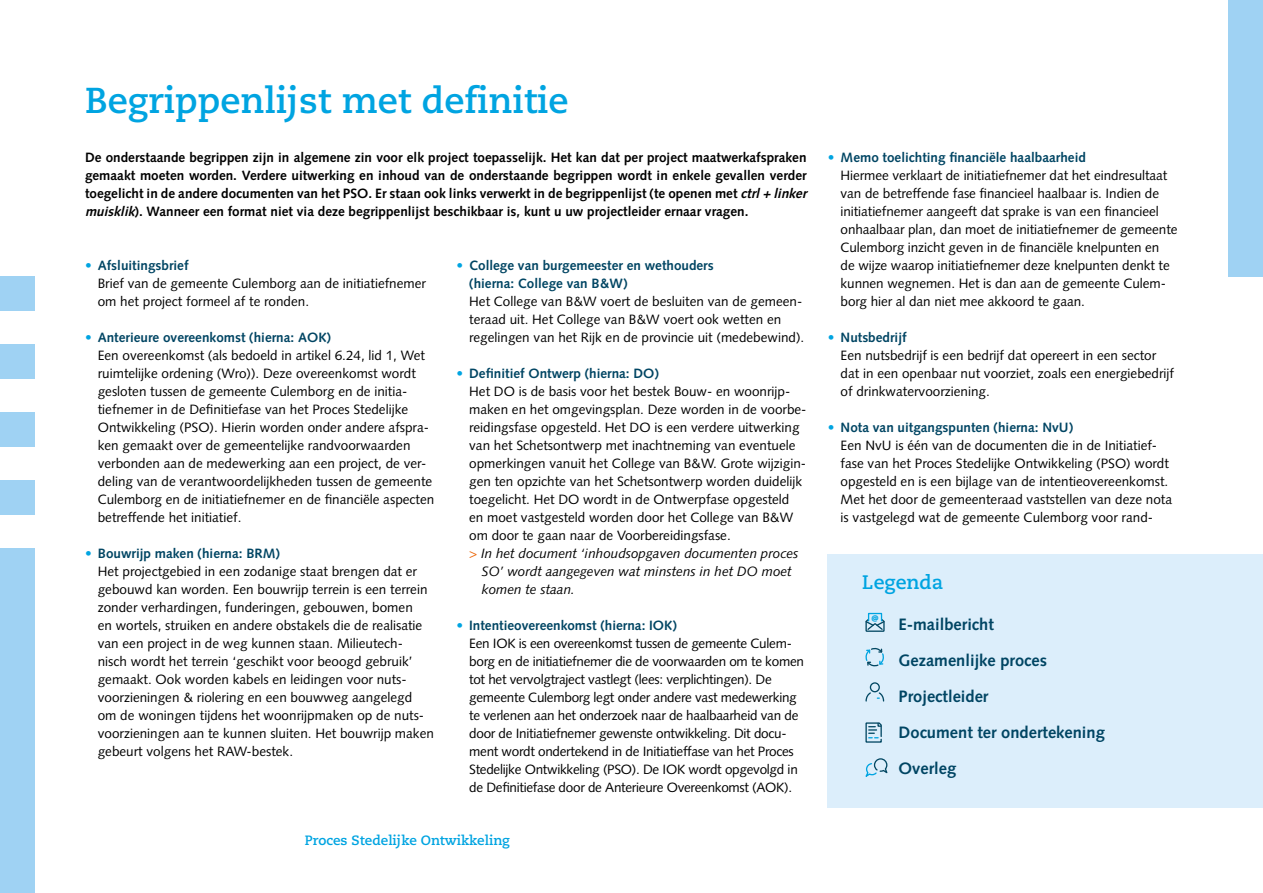
<style>
.page{position:relative;width:1263px;height:893px;background:#fff}
.page>*{position:absolute;margin:0;border:0;box-sizing:border-box;transform-origin:0 0}
.t1{font:700 36px "Caecilia LT Pro 75";color:#00a4e1}
.t2{font:700 19.5px "Caecilia LT Pro 75";color:#00a4e1}
.t3{font:700 16.5px/36px "Syntax LT Std";color:#004563}
.t4{font:13.5px/18px "Syntax LT Std";color:#000}
.t5{font:13.5px/18px "Syntax LT Std";letter-spacing:-.02em;color:#000}
.t6{font:700 13.5px/18px "Syntax LT Std";color:#000}
.t7{font:italic 13.5px "Syntax LT Std";color:#000}
.t8{font:700 13.5px/18px "Syntax LT Std";color:#004563}
.t9{font:700 13.5px "Caecilia LT Pro 75";color:#00a4e1}
.t10{font:800 7.95px "Open Sans";color:#00a4e1}
.s1{font-style:italic}
.s2{color:#00a4e1}
.s3{font-weight:700;color:#004563}
.s4{font-weight:400;color:#00a4e1}
.s5{font-style:normal;color:#ec6608}
</style>
<div class="page">
<div style="left:1229px;top:0;width:34px;height:276px;background:#9fd2f3"></div>
<div style="left:0;top:276px;width:34px;height:34px;background:#9fd2f3"></div>
<div style="left:0;top:344px;width:34px;height:34px;background:#9fd2f3"></div>
<div style="left:0;top:412px;width:34px;height:34px;background:#9fd2f3"></div>
<div style="left:0;top:480px;width:34px;height:34px;background:#9fd2f3"></div>
<div style="left:0;top:549px;width:34px;height:344px;background:#9fd2f3"></div>
<div style="left:828px;top:554px;width:435px;height:253px;background:#dceefb"></div>
<div style="left:865px;top:620px;width:20px;height:12px;border:1px solid #bfbfbf"></div>
<svg style="left:865px;top:620px;width:20px;height:11px"></svg>
<div style="left:868px;top:613px;width:14px;height:8px;border:1px solid #00a4e1"></div>
<svg style="left:865px;top:647px;width:19px;height:19px"></svg>
<div style="left:870px;top:682px;width:10px;height:10px;border:1px solid #bfbfbf;border-radius:50%"></div>
<svg style="left:865px;top:691px;width:20px;height:11px"></svg>
<svg style="left:865px;top:722px;width:17px;height:21px"></svg>
<svg style="left:865px;top:758px;width:23px;height:19px"></svg>
<h1 class="t1" style="left:85px;top:76px;width:485px">Begrippenlijst met definitie</h1>
<p class="t6" style="left:85px;top:148px;width:726px">De onderstaande begrippen zijn in algemene zin voor elk project toepasselijk. Het kan dat per project maatwerkafspraken gemaakt moeten worden. Verdere uitwerking en inhoud van de onderstaande begrippen wordt in enkele gevallen verder toegelicht in de andere documenten van het PSO. Er staan ook links verwerkt in de begrippenlijst (te openen met <span class="s1">ctrl+ linker muisklik</span>). Wanneer een format niet via deze begrippenlijst beschikbaar is, kunt u uw projectleider ernaar vragen.</p>
<p class="t4" style="left:98px;top:256px;width:330px;text-indent:-13px"><span class="s2">•</span> <span class="s3">Afsluitingsbrief<br></span>Brief van de gemeente Culemborg aan de initiatiefnemer om het project formeel af te ronden.</p>
<p class="t4" style="left:98px;top:328px;width:338px;text-indent:-13px"><span class="s2">•</span> <span class="s3">Anterieure overeenkomst (hierna: AOK)<br></span>Een overeenkomst (als bedoeld in artikel 6.24, lid 1, Wet ruimtelijke ordening (Wro)). Deze overeenkomst wordt gesloten tussen de gemeente Culemborg en de initia&shy;tiefnemer in de Definitiefase van het Proces Stedelijke Ontwikkeling (PSO). Hierin worden onder andere afspra&shy;ken gemaakt over de gemeentelijke randvoorwaarden verbonden aan de medewerking aan een project, de ver&shy;deling van de verantwoordelijkheden tussen de gemeente Culemborg en de initiatiefnemer en de financiële aspecten betreffende het initiatief.</p>
<p class="t4" style="left:98px;top:544px;width:338px;text-indent:-13px"><span class="s2">•</span> <span class="s3">Bouwrijp maken (hierna: BRM)<br></span>Het projectgebied in een zodanige staat brengen dat er gebouwd kan worden. Een bouwrijp terrein is een terrein zonder verhardingen, funderingen, gebouwen, bomen<br>en wortels, struiken en andere obstakels die de realisatie van een project in de weg kunnen staan. Milieutech&shy;nisch wordt het terrein ‘geschikt voor beoogd gebruik’ gemaakt. Ook worden kabels en leidingen voor nuts&shy;voorzieningen &amp; riolering en een bouwweg aangelegd om de woningen tijdens het woonrijpmaken op de nuts&shy;voorzieningen aan te kunnen sluiten. Het bouwrijp maken gebeurt volgens het RAW-bestek.</p>
<p class="t8" style="left:469px;top:256px;width:246px;text-indent:-13px"><span class="s4">•</span> College van burgemeester en wethouders (hierna: College van B&amp;W)</p>
<p class="t4" style="left:469px;top:292px;width:337px">Het College van B&amp;W voert de besluiten van de gemeen&shy;teraad uit. Het College van B&amp;W voert ook wetten en regelingen van het Rijk en de provincie uit (medebewind).</p>
<p class="t8" style="left:456px;top:364px;width:204px"><span class="s4">•</span> Definitief Ontwerp (hierna: DO)</p>
<p class="t4" style="left:469px;top:382px;width:323px">Het DO is de basis voor het bestek Bouw- en woonrijp-</p>
<p class="t4" style="left:469px;top:400px;width:339px">maken en het omgevingsplan. Deze worden in de voorbe-</p>
<p class="t4" style="left:469px;top:418px;width:332px">reidingsfase opgesteld. Het DO is een verdere uitwerking</p>
<p class="t4" style="left:469px;top:436px;width:328px">van het Schetsontwerp met inachtneming van eventuele</p>
<p class="t4" style="left:469px;top:454px;width:338px">opmerkingen vanuit het College van B&amp;W. Grote wijzigin-</p>
<p class="t4" style="left:469px;top:472px;width:334px">gen ten opzichte van het Schetsontwerp worden duidelijk</p>
<p class="t4" style="left:469px;top:490px;width:322px">toegelicht. Het DO wordt in de Ontwerpfase opgesteld</p>
<p class="t4" style="left:469px;top:508px;width:325px">en moet vastgesteld worden door het College van B&amp;W</p>
<p class="t4" style="left:469px;top:526px;width:263px">om door te gaan naar de Voorbereidingsfase.</p>
<p class="t7" style="left:469px;top:545px;width:331px"><span class="s5">&gt;</span> In het document ‘inhoudsopgaven documenten proces</p>
<p class="t7" style="left:482px;top:563px;width:311px">SO’ wordt aangegeven wat minstens in het DO moet</p>
<p class="t7" style="left:482px;top:581px;width:95px">komen te staan.</p>
<p class="t5" style="left:469px;top:616px;width:336px;text-indent:-13px"><span class="s2">•</span> <span class="s3">Intentieovereenkomst (hierna: IOK)<br></span>Een IOK is een overeenkomst tussen de gemeente Culem&shy;borg en de initiatiefnemer die de voorwaarden om te komen tot het vervolgtraject vastlegt (lees: verplichtingen). De gemeente Culemborg legt onder andere vast medewerking te verlenen aan het onderzoek naar de haalbaarheid van de door de Initiatiefnemer gewenste ontwikkeling. Dit docu&shy;ment wordt ondertekend in de Initiatieffase van het Proces Stedelijke Ontwikkeling (PSO). De IOK wordt opgevolgd in de Definitiefase door de Anterieure Overeenkomst (AOK).</p>
<p class="t9" style="left:305px;top:831px;width:207px">Proces Stedelijke Ontwikkeling</p>
<p class="t4" style="left:840px;top:148px;width:338px;text-indent:-13px"><span class="s2">•</span> <span class="s3">Memo toelichting financiële haalbaarheid<br></span>Hiermee verklaart de initiatiefnemer dat het eindresultaat van de betreffende fase financieel haalbaar is. Indien de initiatiefnemer aangeeft dat sprake is van een financieel onhaalbaar plan, dan moet de initiatiefnemer de gemeente Culemborg inzicht geven in de financiële knelpunten en<br>de wijze waarop initiatiefnemer deze knelpunten denkt te kunnen wegnemen. Het is dan aan de gemeente Culem&shy;borg hier al dan niet mee akkoord te gaan.</p>
<p class="t4" style="left:840px;top:328px;width:335px;text-indent:-13px"><span class="s2">•</span> <span class="s3">Nutsbedrijf<br></span>Een nutsbedrijf is een bedrijf dat opereert in een sector dat in een openbaar nut voorziet, zoals een energiebedrijf of drinkwatervoorziening.</p>
<p class="t4" style="left:840px;top:418px;width:333px;text-indent:-13px"><span class="s2">•</span> <span class="s3">Nota van uitgangspunten (hierna: NvU)<br></span>Een NvU is één van de documenten die in de Initiatief&shy;fase van het Proces Stedelijke Ontwikkeling (PSO) wordt opgesteld en is een bijlage van de intentieovereenkomst.<br>Met het door de gemeenteraad vaststellen van deze nota is vastgelegd wat de gemeente Culemborg voor rand-</p>
<h2 class="t2" style="left:862px;top:569px;width:83px">Legenda</h2>
<p class="t10" style="left:871px;top:612px;width:9px">@</p>
<p class="t3" style="left:898px;top:607px;width:208px">E-mailbericht<br>Gezamenlijke proces<br>Projectleider<br>Document ter ondertekening<br>Overleg</p>
</div>
